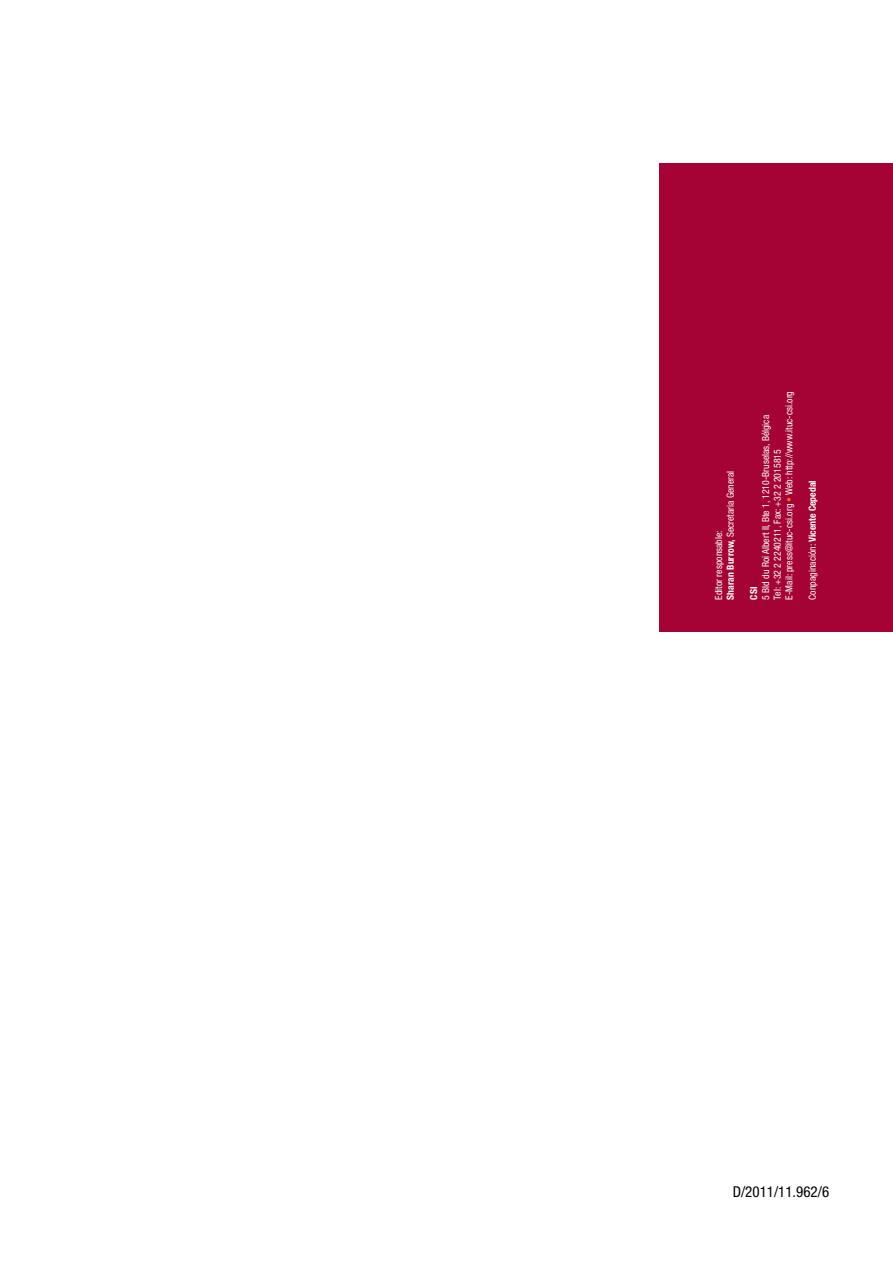
<style>
.page{position:relative;width:893px;height:1263px;background:#fff}
.page>*{position:absolute;margin:0;border:0;box-sizing:border-box;transform-origin:0 0}
.t1{font:condensed 15px "Helvetica Neue";color:#000}
.t2{font:condensed 9.75px/11.7px "Helvetica Neue";color:#fff}
.t3{font:700 condensed 9.75px "Helvetica Neue";color:#fff}
.s1{font-weight:700}
.s2{color:#f36f21}
</style>
<div class="page">
<div style="left:660px;top:163px;width:233px;height:468px;background:#a50235"></div>
<p class="t2" style="left:713px;top:600px;width:131px;rotate:-90deg">Editor responsable:<br><span class="s1">Sharan Burrow,</span> Secretaria General</p>
<p class="t2" style="left:760px;top:600px;width:210px;rotate:-90deg">5 Bld du Roi Albert II, Bte 1, 1210-Bruselas, Bélgica<br>Tel: +32 2 2240211, Fax: +32 2 2015815<br>E-Mail: press@ituc-csi.org <span class="s2">•</span> Web: http://www.ituc-csi.org</p>
<p class="t3" style="left:748px;top:600px;width:14px;rotate:-90deg">CSI</p>
<p class="t2" style="left:806px;top:600px;width:121px;rotate:-90deg">Conpaginación: <span class="s1">Vicente Cepedal</span></p>
<h1 class="t1" style="left:733px;top:1183px;width:98px">D/2011/11.962/6</h1>
</div>
